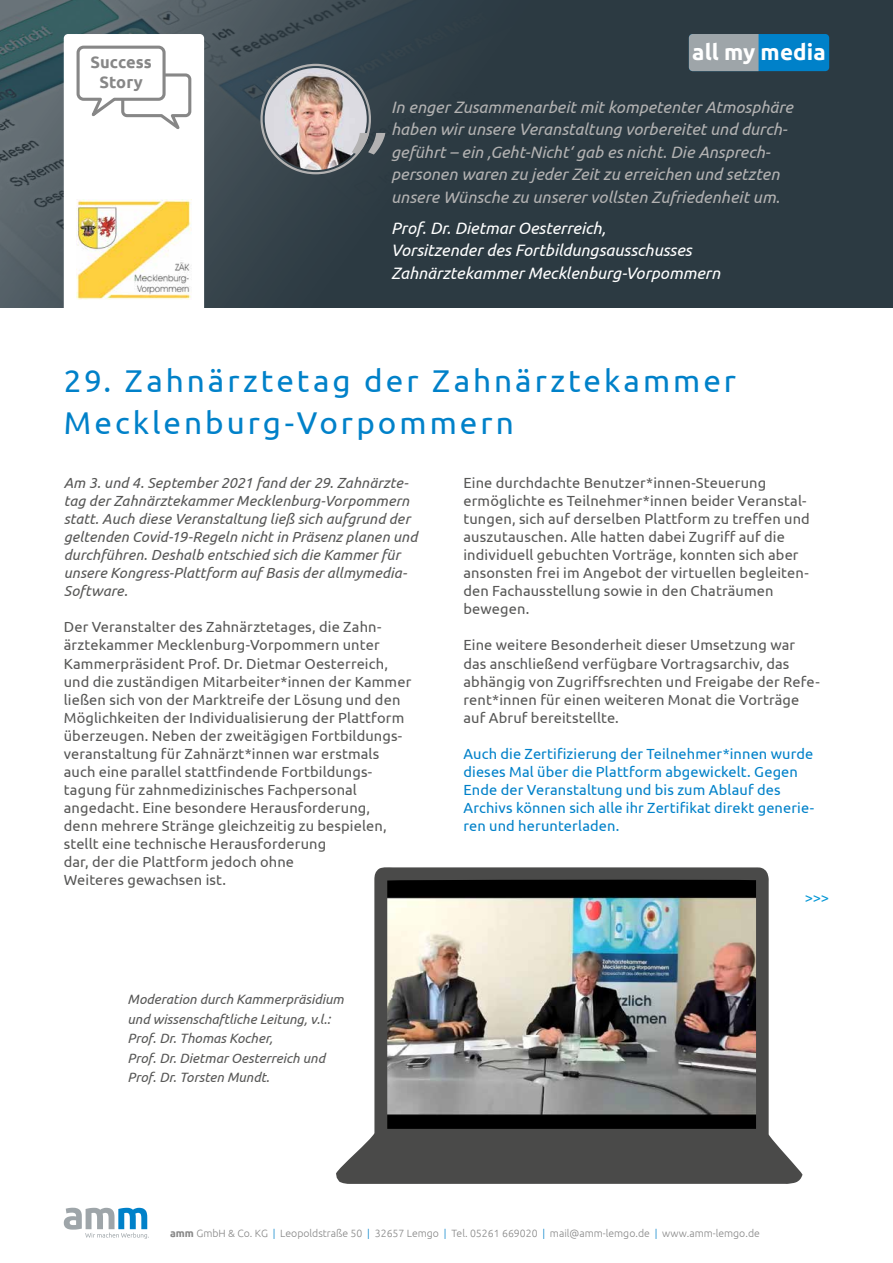
<style>
.page{position:relative;width:893px;height:1263px;background:#fff}
.page>*{position:absolute;margin:0;border:0;box-sizing:border-box;transform-origin:0 0}
.t1{font:italic 90px "Ubuntu";color:#b3b2b2}
.t2{font:31.5px/42px "Ubuntu";letter-spacing:.095em;color:#0081c9}
.t3{font:700 22.35px "Ubuntu";letter-spacing:.005em;color:#fff}
.t4{font:italic 16.5px/22.5px "Ubuntu";color:#b3b2b2}
.t5{font:italic 16.5px/22.5px "Ubuntu";color:#fff}
.t6{font:700 16.5px/19.5px "Ubuntu";letter-spacing:.005em;color:#878787;text-align:center}
.t7{font:14.7px/18.1px "Ubuntu";letter-spacing:.01em;color:#575756}
.t8{font:italic 14.7px/18.1px "Ubuntu";letter-spacing:.005em;color:#575756}
.t9{font:14.7px/18.1px "Ubuntu";letter-spacing:.01em;color:#0081c9}
.t10{font:14.7px "Ubuntu";color:#0096d5}
.t11{font:italic 13.5px/19.5px "Ubuntu";color:#575756}
.t12{font:300 10.5px "Ubuntu";color:#878787}
.s1{font-weight:700}
.s2{color:#0081c9}
</style>
<div class="page">
<img style="left:0;top:0;width:893px;height:307px">
<div style="left:64px;top:34px;width:140px;height:293px;background:#fff;border-radius:4px"></div>
<div style="left:689px;top:34px;width:140px;height:37px;background:#0081c9;border-radius:4px"></div>
<div style="left:689px;top:34px;width:69px;height:37px;background:#9ea5a9"></div>
<svg style="left:76px;top:45px;width:116px;height:84px"></svg>
<img style="left:77px;top:200px;width:114px;height:99px">
<img style="left:265px;top:68px;width:102px;height:102px;border-radius:51px">
<svg style="left:64px;top:1208px;width:85px;height:31px"></svg>
<div style="left:260px;top:64px;width:111px;height:110px;border:2px solid #b3b2b2;border-radius:50%"></div>
<img style="left:336px;top:867px;width:466px;height:317px">
<p class="t6" style="left:90px;top:52px;width:63px">Success<br>Story</p>
<h3 class="t3" style="left:692px;top:38px;width:135px">all my media</h3>
<p class="t4" style="left:391px;top:95px;width:403px">In enger Zusammenarbeit mit kompetenter Atmosphäre haben wir unsere Veranstaltung vorbereitet und durch&shy;geführt – ein ,Geht-Nicht‘ gab es nicht. Die Ansprech&shy;personen waren zu jeder Zeit zu erreichen und setzten unsere Wünsche zu unserer vollsten Zufriedenheit um.</p>
<p class="t5" style="left:391px;top:216px;width:330px">Prof. Dr. Dietmar Oesterreich,<br>Vorsitzender des Fortbildungsausschusses<br>Zahnärztekammer Mecklenburg-Vorpommern</p>
<h1 class="t1" style="left:351px;top:57px;width:39px">„</h1>
<h2 class="t2" style="left:64px;top:358px;width:674px">29. Zahnärztetag der Zahnärztekammer<br>Mecklenburg-Vorpommern</h2>
<p class="t8" style="left:64px;top:473px;width:355px">Am 3. und 4. September 2021 fand der 29. Zahnärzte&shy;tag der Zahnärztekammer Mecklenburg-Vorpommern statt. Auch diese Veranstaltung ließ sich aufgrund der geltenden Covid-19-Regeln nicht in Präsenz planen und durchführen. Deshalb entschied sich die Kammer für unsere Kongress-Plattform auf Basis der allmymedia-Software.</p>
<p class="t7" style="left:64px;top:618px;width:349px">Der Veranstalter des Zahnärztetages, die Zahn&shy;ärztekammer Mecklenburg-Vorpommern unter Kammerpräsident Prof. Dr. Dietmar Oesterreich, und die zuständigen Mitarbeiter*innen der Kammer ließen sich von der Marktreife der Lösung und den Möglichkeiten der Individualisierung der Plattform überzeugen. Neben der zweitägigen Fortbildungs&shy;veranstaltung für Zahnärzt*innen war erstmals auch eine parallel stattfindende Fortbildungs&shy;tagung für zahnmedizinisches Fachpersonal angedacht. Eine besondere Herausforderung,<br>denn mehrere Stränge gleichzeitig zu bespielen, stellt eine technische Herausforderung<br>dar, der die Plattform jedoch ohne<br>Weiteres gewachsen ist.</p>
<p class="t11" style="left:128px;top:989px;width:218px">Moderation durch Kammerpräsidium und wissenschaftliche Leitung, v.l.:<br>Prof. Dr. Thomas Kocher,<br>Prof. Dr. Dietmar Oesterreich und<br>Prof. Dr. Torsten Mundt.</p>
<p class="t7" style="left:463px;top:473px;width:348px">Eine durchdachte Benutzer*innen-Steuerung ermöglichte es Teilnehmer*innen beider Veranstal&shy;tungen, sich auf derselben Plattform zu treffen und auszutauschen. Alle hatten dabei Zugriff auf die individuell gebuchten Vorträge, konnten sich aber ansonsten frei im Angebot der virtuellen begleiten&shy;den Fachausstellung sowie in den Chaträumen bewegen.</p>
<p class="t7" style="left:463px;top:636px;width:358px">Eine weitere Besonderheit dieser Umsetzung war das anschließend verfügbare Vortragsarchiv, das abhängig von Zugriffsrechten und Freigabe der Refe&shy;rent*innen für einen weiteren Monat die Vorträge auf Abruf bereitstellte.</p>
<p class="t9" style="left:463px;top:744px;width:352px">Auch die Zertifizierung der Teilnehmer*innen wurde dieses Mal über die Plattform abgewickelt. Gegen Ende der Veranstaltung und bis zum Ablauf des Archivs können sich alle ihr Zertifikat direkt generie&shy;ren und herunterladen.</p>
<p class="t10" style="left:805px;top:889px;width:26px">&gt;&gt;&gt;</p>
<p class="t12" style="left:170px;top:1227px;width:591px"><span class="s1">amm</span> GmbH &amp; Co. KG <span class="s2">|</span> Leopoldstraße 50 <span class="s2">|</span> 32657 Lemgo <span class="s2">|</span> Tel. 05261 669020 <span class="s2">|</span> mail@amm-lemgo.de <span class="s2">|</span> www.amm-lemgo.de</p>
</div>
